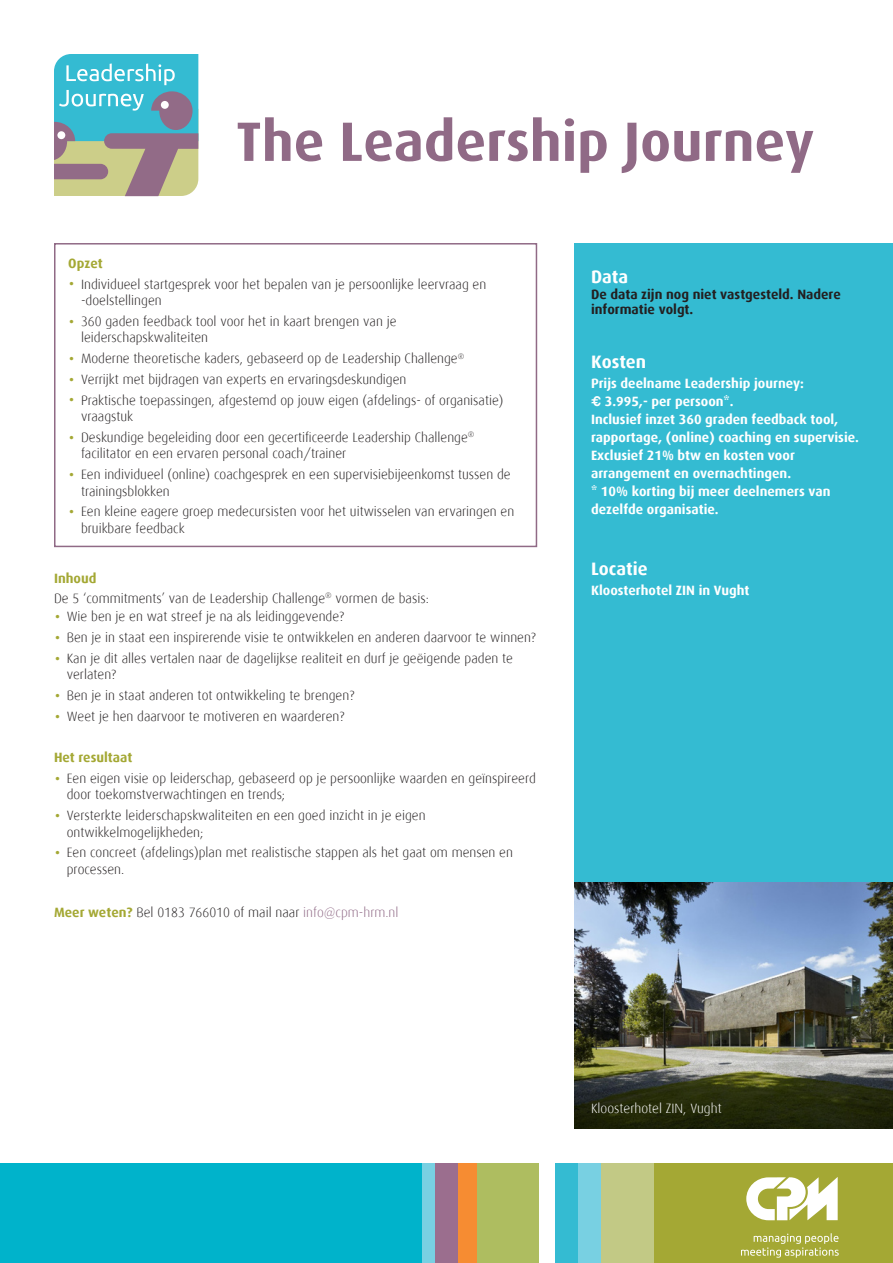
<style>
.page{position:relative;width:893px;height:1263px;background:#fff}
.page>*{position:absolute;margin:0;border:0;box-sizing:border-box;transform-origin:0 0}
.t1{font:700 55.5px "Dax";color:#906a86}
.t2{font:700 18px "Dax";color:#fff}
.Brood{font:300 13.5px/16.5px "Dax";color:#231f20}
.t3{font:700 13.5px/18px "Dax";color:#fff}
.t4{font:700 13.5px/15px "Dax";color:#231f20}
.Tussenkop{font:700 13.5px "Dax";color:#a4a834}
.t5{font:300 13.5px "Dax";color:#fff}
.s1{font-size:24px;color:#a4a834}
.s2{font-weight:700;color:#a4a834}
.s3{color:#906a86}
.s4{font-family:"Helvetica"}
</style>
<div class="page">
<div style="left:574px;top:243px;width:319px;height:640px;background:#34bbd2"></div>
<img style="left:574px;top:883px;width:319px;height:245px">
<div style="left:614px;top:1163px;width:279px;height:100px;background:#a4a834"></div>
<div style="left:578px;top:1163px;width:75px;height:100px;background:#c2c985"></div>
<div style="left:539px;top:1163px;width:39px;height:100px;background:#34bbd2"></div>
<div style="left:578px;top:1163px;width:22px;height:100px;background:#78d0e2"></div>
<div style="left:470px;top:1163px;width:74px;height:100px;background:#aebd60"></div>
<div style="left:539px;top:1163px;width:15px;height:100px;background:#fff"></div>
<div style="left:435px;top:1163px;width:42px;height:100px;background:#f68c32"></div>
<div style="left:399px;top:1163px;width:36px;height:100px;background:#78d0e2"></div>
<div style="left:435px;top:1163px;width:23px;height:100px;background:#9b6e8e"></div>
<div style="left:0;top:1163px;width:421px;height:100px;background:#00b3cb"></div>
<svg style="left:741px;top:1233px;width:98px;height:25px"></svg>
<svg style="left:746px;top:1177px;width:92px;height:43px"></svg>
<div style="left:54px;top:243px;width:483px;height:304px;border:2px solid #906a86"></div>
<svg style="left:54px;top:54px;width:144px;height:142px;background:#7aaeb0"></svg>
<div style="left:57px;top:131px;width:8px;height:8px;background:#fff;border-radius:50%"></div>
<p class="t1" style="left:236px;top:110px;width:580px">The Leadership Journey</p>
<p class="Tussenkop" style="left:68px;top:256px;width:36px">Opzet</p>
<p class="Brood" style="left:81px;top:276px;width:407px;text-indent:-13px"><span class="s1">•</span> Individueel startgesprek voor het bepalen van je persoonlijke leervraag en -doelstellingen</p>
<p class="Brood" style="left:81px;top:313px;width:317px;text-indent:-13px"><span class="s1">•</span> 360 gaden feedback tool voor het in kaart brengen van je leiderschapskwaliteiten</p>
<p class="Brood" style="left:68px;top:350px;width:398px"><span class="s1">•</span> Moderne theoretische kaders, gebaseerd op de Leadership Challenge<sup>®</sup></p>
<p class="Brood" style="left:68px;top:371px;width:340px"><span class="s1">•</span> Verrijkt met bijdragen van experts en ervaringsdeskundigen</p>
<p class="Brood" style="left:81px;top:392px;width:424px;text-indent:-13px"><span class="s1">•</span> Praktische toepassingen, afgestemd op jouw eigen (afdelings- of organisatie) vraagstuk</p>
<p class="Brood" style="left:81px;top:429px;width:395px;text-indent:-13px"><span class="s1">•</span> Deskundige begeleiding door een gecertificeerde Leadership Challenge<sup>® </sup>facilitator en een ervaren personal coach/trainer</p>
<p class="Brood" style="left:81px;top:466px;width:431px;text-indent:-13px"><span class="s1">•</span> Een individueel (online) coachgesprek en een supervisiebijeenkomst tussen de trainingsblokken</p>
<p class="Brood" style="left:81px;top:504px;width:435px;text-indent:-13px"><span class="s1">•</span> Een kleine eagere groep medecursisten voor het uitwisselen van ervaringen en bruikbare feedback</p>
<p class="Tussenkop" style="left:54px;top:571px;width:44px">Inhoud</p>
<p class="Brood" style="left:54px;top:590px;width:376px">De 5 ‘commitments’ van de Leadership Challenge<sup>®</sup> vormen de basis:</p>
<p class="Brood" style="left:54px;top:609px;width:292px"><span class="s1">•</span> Wie ben je en wat streef je na als leidinggevende?</p>
<p class="Brood" style="left:54px;top:629px;width:483px"><span class="s1">•</span> Ben je in staat een inspirerende visie te ontwikkelen en anderen daarvoor te winnen?</p>
<p class="Brood" style="left:67px;top:650px;width:448px;text-indent:-13px"><span class="s1">•</span> Kan je dit alles vertalen naar de dagelijkse realiteit en durf je geëigende paden te verlaten?</p>
<p class="Brood" style="left:54px;top:687px;width:302px"><span class="s1">•</span> Ben je in staat anderen tot ontwikkeling te brengen?</p>
<p class="Brood" style="left:54px;top:708px;width:292px"><span class="s1">•</span> Weet je hen daarvoor te motiveren en waarderen?</p>
<p class="Tussenkop" style="left:54px;top:750px;width:80px">Het resultaat</p>
<p class="Brood" style="left:67px;top:770px;width:471px;text-indent:-13px"><span class="s1">•</span> Een eigen visie op leiderschap, gebaseerd op je persoonlijke waarden en geïnspireerd door toekomstverwachtingen en trends;</p>
<p class="Brood" style="left:67px;top:807px;width:360px;text-indent:-13px"><span class="s1">•</span> Versterkte leiderschapskwaliteiten en een goed inzicht in je eigen ontwikkelmogelijkheden;</p>
<p class="Brood" style="left:67px;top:844px;width:448px;text-indent:-13px"><span class="s1">•</span> Een concreet (afdelings)plan met realistische stappen als het gaat om mensen en processen.</p>
<p class="Brood" style="left:54px;top:904px;width:346px"><span class="s2">Meer weten?</span> Bel 0183 766010 of mail naar <span class="s3">info@cpm-hrm.nl</span></p>
<p class="t2" style="left:591px;top:266px;width:39px">Data</p>
<p class="t4" style="left:591px;top:287px;width:251px">De data zijn nog niet vastgesteld. Nadere informatie volgt.</p>
<p class="t2" style="left:591px;top:352px;width:57px">Kosten</p>
<p class="t3" style="left:591px;top:374px;width:214px">Prijs deelname Leadership journey: <span class="s4">€</span> 3.995,- per persoon*.</p>
<p class="t3" style="left:591px;top:410px;width:269px">Inclusief inzet 360 graden feedback tool, rapportage, (online) coaching en supervisie.</p>
<p class="t3" style="left:591px;top:446px;width:205px">Exclusief 21% btw en kosten voor arrangement en overnachtingen.</p>
<p class="t3" style="left:591px;top:482px;width:241px">* 10% korting bij meer deelnemers van dezelfde organisatie.</p>
<p class="t2" style="left:591px;top:559px;width:58px">Locatie</p>
<p class="t3" style="left:591px;top:581px;width:160px">Kloosterhotel ZIN in Vught</p>
<p class="t5" style="left:591px;top:1101px;width:132px">Kloosterhotel ZIN, Vught</p>
</div>
